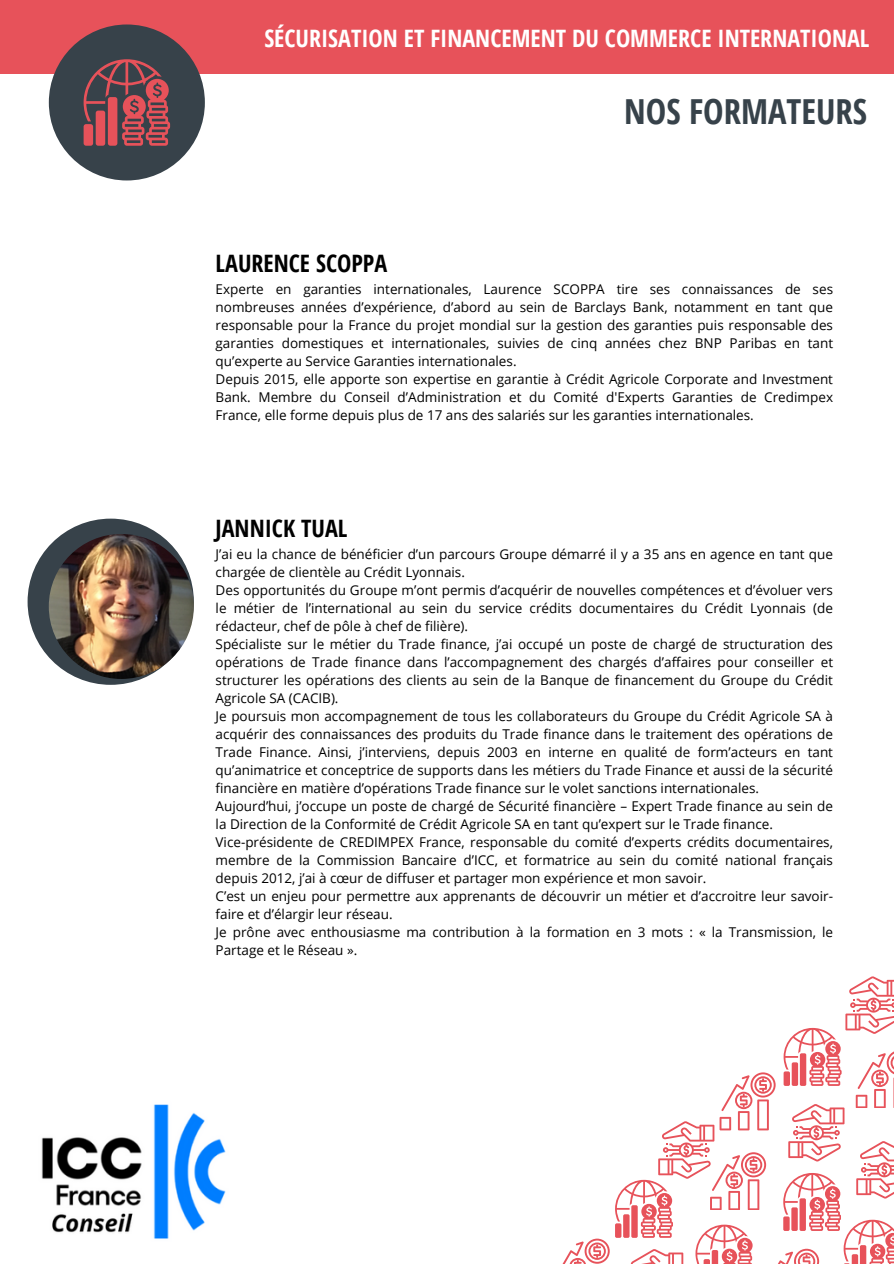
<style>
.page{position:relative;width:894px;height:1264px;background:#fff}
.page>*{position:absolute;margin:0;border:0;box-sizing:border-box;transform-origin:0 0}
.t1{font:700 34.5px "Open Sans Condensed";color:#37424a}
.t2{font:700 24px "Open Sans Condensed";color:#fff}
.t3{font:700 24px "Open Sans Condensed";color:#000}
.t4{font:13.5px/18px "Open Sans";color:#000;text-align:justify}
</style>
<div class="page">
<svg style="left:615px;top:976px;width:279px;height:288px"></svg>
<svg style="left:563px;top:1238px;width:46px;height:25px"></svg>
<div style="left:0;top:0;width:893px;height:73px;background:#e7525a"></div>
<div style="left:49px;top:24px;width:156px;height:156px;background:#37424a;border-radius:50%"></div>
<svg style="left:84px;top:59px;width:86px;height:87px"></svg>
<div style="left:28px;top:518px;width:166px;height:166px;background:#37424a;border-radius:50%"></div>
<img style="left:49px;top:534px;width:145px;height:145px;border-radius:50%">
<img style="left:41px;top:1104px;width:185px;height:135px">
<p class="t2" style="left:264px;top:22px;width:606px">SÉCURISATION ET FINANCEMENT DU COMMERCE INTERNATIONAL</p>
<p class="t3" style="left:215px;top:246px;width:173px">LAURENCE SCOPPA</p>
<p class="t1" style="left:624px;top:87px;width:244px">NOS FORMATEURS</p>
<p class="t4" style="left:215px;top:280px;width:619px">Experte en garanties internationales, Laurence SCOPPA tire ses connaissances de ses nombreuses années d’expérience, d’abord au sein de Barclays Bank, notamment en tant que responsable pour la France du projet mondial sur la gestion des garanties puis responsable des garanties domestiques et internationales, suivies de cinq années chez BNP Paribas en tant qu’experte au Service Garanties internationales.</p>
<p class="t4" style="left:215px;top:370px;width:618px">Depuis 2015, elle apporte son expertise en garantie à Crédit Agricole Corporate and Investment Bank. Membre du Conseil d’Administration et du Comité d'Experts Garanties de Credimpex France, elle forme depuis plus de 17 ans des salariés sur les garanties internationales.</p>
<p class="t3" style="left:215px;top:511px;width:133px">JANNICK TUAL</p>
<p class="t4" style="left:215px;top:544px;width:618px">J’ai eu la chance de bénéficier d’un parcours Groupe démarré il y a 35 ans en agence en tant que chargée de clientèle au Crédit Lyonnais.</p>
<h1 class="t4" style="left:215px;top:580px;width:618px">Des opportunités du Groupe m’ont permis d’acquérir de nouvelles compétences et d’évoluer vers le métier de l’international au sein du service crédits documentaires du Crédit Lyonnais (de rédacteur, chef de pôle à chef de filière).</h1>
<h2 class="t4" style="left:215px;top:634px;width:618px">Spécialiste sur le métier du Trade finance, j’ai occupé un poste de chargé de structuration des opérations de Trade finance dans l’accompagnement des chargés d’affaires pour conseiller et structurer les opérations des clients au sein de la Banque de financement du Groupe du Crédit Agricole SA (CACIB).</h2>
<p class="t4" style="left:215px;top:706px;width:619px">Je poursuis mon accompagnement de tous les collaborateurs du Groupe du Crédit Agricole SA à acquérir des connaissances des produits du Trade finance dans le traitement des opérations de Trade Finance. Ainsi, j’interviens, depuis 2003 en interne en qualité de form’acteurs en tant qu’animatrice et conceptrice de supports dans les métiers du Trade Finance et aussi de la sécurité financière en matière d’opérations Trade finance sur le volet sanctions internationales.</p>
<p class="t4" style="left:215px;top:796px;width:618px">Aujourd’hui, j’occupe un poste de chargé de Sécurité financière – Expert Trade finance au sein de la Direction de la Conformité de Crédit Agricole SA en tant qu’expert sur le Trade finance.</p>
<h2 class="t4" style="left:215px;top:832px;width:618px">Vice-présidente de CREDIMPEX France, responsable du comité d’experts crédits documentaires, membre de la Commission Bancaire d’ICC, et formatrice au sein du comité national français depuis 2012, j’ai à cœur de diffuser et partager mon expérience et mon savoir.</h2>
<p class="t4" style="left:215px;top:886px;width:618px">C’est un enjeu pour permettre aux apprenants de découvrir un métier et d’accroitre leur savoir&shy;faire et d’élargir leur réseau.</p>
<p class="t4" style="left:215px;top:922px;width:618px">Je prône avec enthousiasme ma contribution à la formation en 3 mots : « la Transmission, le<br>Partage et le Réseau ».</p>
</div>
